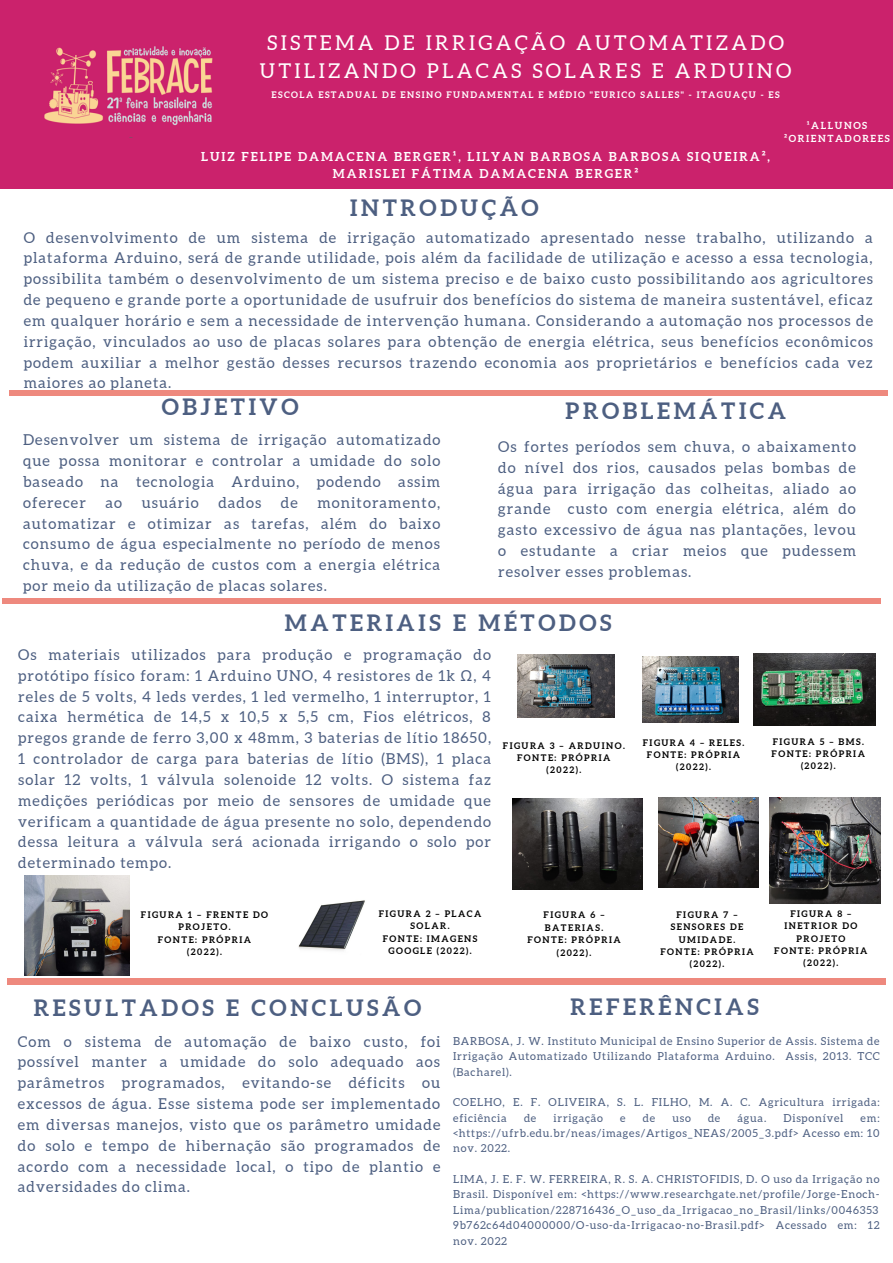
<style>
.page{position:relative;width:893px;height:1263px;background:#fff}
.page>*{position:absolute;margin:0;border:0;box-sizing:border-box;transform-origin:0 0}
.t1{font:700 22.5px "Aleo";letter-spacing:.16em;color:#4d5f81}
.t2{font:20.4px/28.1px "Aleo";letter-spacing:.16em;color:#fff;text-align:center}
.t3{font:15px/20.9px "Aleo";letter-spacing:.07em;color:#4d5f81;text-align:justify}
.t4{font:700 12.3px/16.9px "Aleo";letter-spacing:.16em;color:#fff;text-align:center}
.t5{font:10.95px/15.4px "Aleo";letter-spacing:.07em;color:#4d5f81;text-align:justify}
.t6{font:700 9.75px/13.5px "Aleo";letter-spacing:.16em;color:#fff;text-align:center}
.t7{font:700 9px/12.4px "Aleo";letter-spacing:.16em;color:#000;text-align:center}
.t8{font:700 9px "Aleo";letter-spacing:.16em;color:#fff}
.s1{font-family:"Noto Sans"}
</style>
<div class="page">
<div style="left:0;top:0;width:893px;height:189px;background:#cb226c"></div>
<div style="left:9px;top:390px;width:878px;height:5px;background:#ee897e"></div>
<img style="left:44px;top:46px;width:169px;height:80px">
<div style="left:3px;top:598px;width:877px;height:5px;background:#ee897e"></div>
<div style="left:8px;top:979px;width:878px;height:5px;background:#ee897e"></div>
<img style="left:517px;top:654px;width:98px;height:63px">
<img style="left:642px;top:656px;width:96px;height:66px">
<img style="left:753px;top:653px;width:122px;height:73px">
<img style="left:513px;top:799px;width:130px;height:90px">
<img style="left:658px;top:797px;width:101px;height:91px">
<img style="left:770px;top:797px;width:111px;height:106px">
<img style="left:25px;top:876px;width:104px;height:99px">
<img style="left:298px;top:900px;width:67px;height:51px">
<h2 class="t2" style="left:260px;top:28px;width:533px">SISTEMA DE IRRIGAÇÃO AUTOMATIZADO<br>UTILIZANDO PLACAS SOLARES E ARDUINO</h2>
<p class="t8" style="left:271px;top:90px;width:510px">ESCOLA ESTADUAL DE ENSINO FUNDAMENTAL E MÉDIO "EURICO SALLES" - ITAGUAÇU - ES</p>
<p class="t4" style="left:201px;top:148px;width:570px">LUIZ FELIPE DAMACENA BERGER¹, LILYAN BARBOSA BARBOSA SIQUEIRA²,<br>MARISLEI FÁTIMA DAMACENA BERGER²</p>
<p class="t6" style="left:784px;top:119px;width:107px">¹ALLUNOS<br>²ORIENTADOREES</p>
<h1 class="t1" style="left:350px;top:195px;width:190px">INTRODUÇÃO</h1>
<p class="t3" style="left:24px;top:227px;width:851px">O desenvolvimento de um sistema de irrigação automatizado apresentado nesse trabalho, utilizando a plataforma Arduino, será de grande utilidade, pois além da facilidade de utilização e acesso a essa tecnologia, possibilita também o desenvolvimento de um sistema preciso e de baixo custo possibilitando aos agricultores de pequeno e grande porte a oportunidade de usufruir dos benefícios do sistema de maneira sustentável, eficaz em qualquer horário e sem a necessidade de intervenção humana. Considerando a automação nos processos de irrigação, vinculados ao uso de placas solares para obtenção de energia elétrica, seus benefícios econômicos podem auxiliar a melhor gestão desses recursos trazendo economia aos proprietários e benefícios cada vez maiores ao planeta.</p>
<h1 class="t1" style="left:162px;top:394px;width:138px">OBJETIVO</h1>
<p class="t3" style="left:23px;top:429px;width:419px">Desenvolver um sistema de irrigação automatizado que possa monitorar e controlar a umidade do solo baseado na tecnologia Arduino, podendo assim oferecer</p>
<h1 class="t1" style="left:565px;top:398px;width:222px">PROBLEMÁTICA</h1>
<p class="t3" style="left:498px;top:436px;width:359px">Os fortes períodos sem chuva, o abaixamento do nível dos rios, causados pelas bombas de água para irrigação das colheitas, aliado ao grande custo com energia elétrica, além do gasto excessivo de água nas plantações, levou o estudante a criar meios que pudessem resolver esses problemas.</p>
<p class="t3" style="left:105px;top:492px;width:18px">ao</p>
<p class="t3" style="left:142px;top:492px;width:58px">usuário</p>
<p class="t3" style="left:218px;top:492px;width:44px">dados</p>
<p class="t3" style="left:281px;top:492px;width:18px">de</p>
<p class="t3" style="left:23px;top:492px;width:419px;text-indent:294px">monitoramento, automatizar e otimizar as tarefas, além do baixo consumo de água especialmente no período de menos chuva, e da redução de custos com a energia elétrica por meio da utilização de placas solares.</p>
<h1 class="t1" style="left:285px;top:610px;width:328px">MATERIAIS E MÉTODOS</h1>
<p class="t3" style="left:18px;top:644px;width:474px">Os materiais utilizados para produção e programação do protótipo físico foram: 1 Arduino UNO, 4 resistores de 1k <span class="s1">Ω</span>, 4 reles de 5 volts, 4 leds verdes, 1 led vermelho, 1 interruptor, 1 caixa hermética de 14,5 x 10,5 x 5,5 cm, Fios elétricos, 8 pregos grande de ferro 3,00 x 48mm, 3 baterias de lítio 18650, 1 controlador de carga para baterias de lítio (BMS), 1 placa solar 12 volts, 1 válvula solenoide 12 volts. O sistema faz medições periódicas por meio de sensores de umidade que verificam a quantidade de água presente no solo, dependendo dessa leitura a válvula será acionada irrigando o solo por determinado tempo.</p>
<p class="t7" style="left:503px;top:739px;width:123px">FIGURA 3 – ARDUINO.<br>FONTE: PRÓPRIA (2022).</p>
<p class="t7" style="left:643px;top:736px;width:103px">FIGURA 4 – RELES.<br>FONTE: PRÓPRIA (2022).</p>
<p class="t7" style="left:771px;top:735px;width:95px">FIGURA 5 – BMS.<br>FONTE: PRÓPRIA (2022).</p>
<p class="t7" style="left:141px;top:908px;width:129px">FIGURA 1 – FRENTE DO<br>PROJETO.<br>FONTE: PRÓPRIA (2022).</p>
<p class="t7" style="left:379px;top:907px;width:104px">FIGURA 2 – PLACA<br>SOLAR.<br>FONTE: IMAGENS<br>GOOGLE (2022).</p>
<p class="t7" style="left:527px;top:909px;width:95px">FIGURA 6 –<br>BATERIAS.<br>FONTE: PRÓPRIA (2022).</p>
<p class="t7" style="left:660px;top:908px;width:95px">FIGURA 7 –<br>SENSORES DE<br>UMIDADE.<br>FONTE: PRÓPRIA (2022).</p>
<p class="t7" style="left:774px;top:907px;width:95px">FIGURA 8 –<br>INETRIOR DO<br>PROJETO<br>FONTE: PRÓPRIA (2022).</p>
<h1 class="t1" style="left:34px;top:995px;width:389px">RESULTADOS E CONCLUSÃO</h1>
<p class="t3" style="left:18px;top:1031px;width:424px">Com o sistema de automação de baixo custo, foi possível manter a umidade do solo adequado aos parâmetros programados, evitando-se déficits ou excessos de água. Esse sistema pode ser implementado em diversas manejos, visto que os parâmetro umidade do solo e tempo de hibernação são programados de acordo com a necessidade local, o tipo de plantio e adversidades do clima.</p>
<h1 class="t1" style="left:570px;top:994px;width:190px">REFERÊNCIAS</h1>
<p class="t5" style="left:453px;top:1033px;width:428px">BARBOSA, J. W. Instituto Municipal de Ensino Superior de Assis. Sistema de Irrigação Automatizado Utilizando Plataforma Arduino. Assis, 2013. TCC (Bacharel).</p>
<p class="t5" style="left:453px;top:1094px;width:428px">COELHO, E. F. OLIVEIRA, S. L. FILHO, M. A. C. Agricultura irrigada: eficiência</p>
<p class="t5" style="left:524px;top:1110px;width:14px">de</p>
<p class="t5" style="left:553px;top:1110px;width:51px">irrigação</p>
<p class="t5" style="left:620px;top:1110px;width:7px">e</p>
<p class="t5" style="left:643px;top:1110px;width:14px">de</p>
<p class="t5" style="left:672px;top:1110px;width:20px">uso</p>
<p class="t5" style="left:708px;top:1110px;width:14px">de</p>
<p class="t5" style="left:737px;top:1110px;width:30px">água.</p>
<p class="t5" style="left:783px;top:1110px;width:61px">Disponível</p>
<p class="t5" style="left:453px;top:1110px;width:428px;text-indent:407px">em: &lt;https://ufrb.edu.br/neas/images/Artigos_NEAS/2005_3.pdf&gt; Acesso em: 10 nov. 2022.</p>
<p class="t5" style="left:453px;top:1171px;width:428px">LIMA, J. E. F. W. FERREIRA, R. S. A. CHRISTOFIDIS, D. O uso da Irrigação no Brasil. Disponível em: &lt;https://www.researchgate.net/profile/Jorge-Enoch-Lima/publication/228716436_O_uso_da_Irrigacao_no_Brasil/links/0046353<br>9b762c64d04000000/O-uso-da-Irrigacao-no-Brasil.pdf&gt; Acessado em: 12 nov. 2022</p>
</div>
